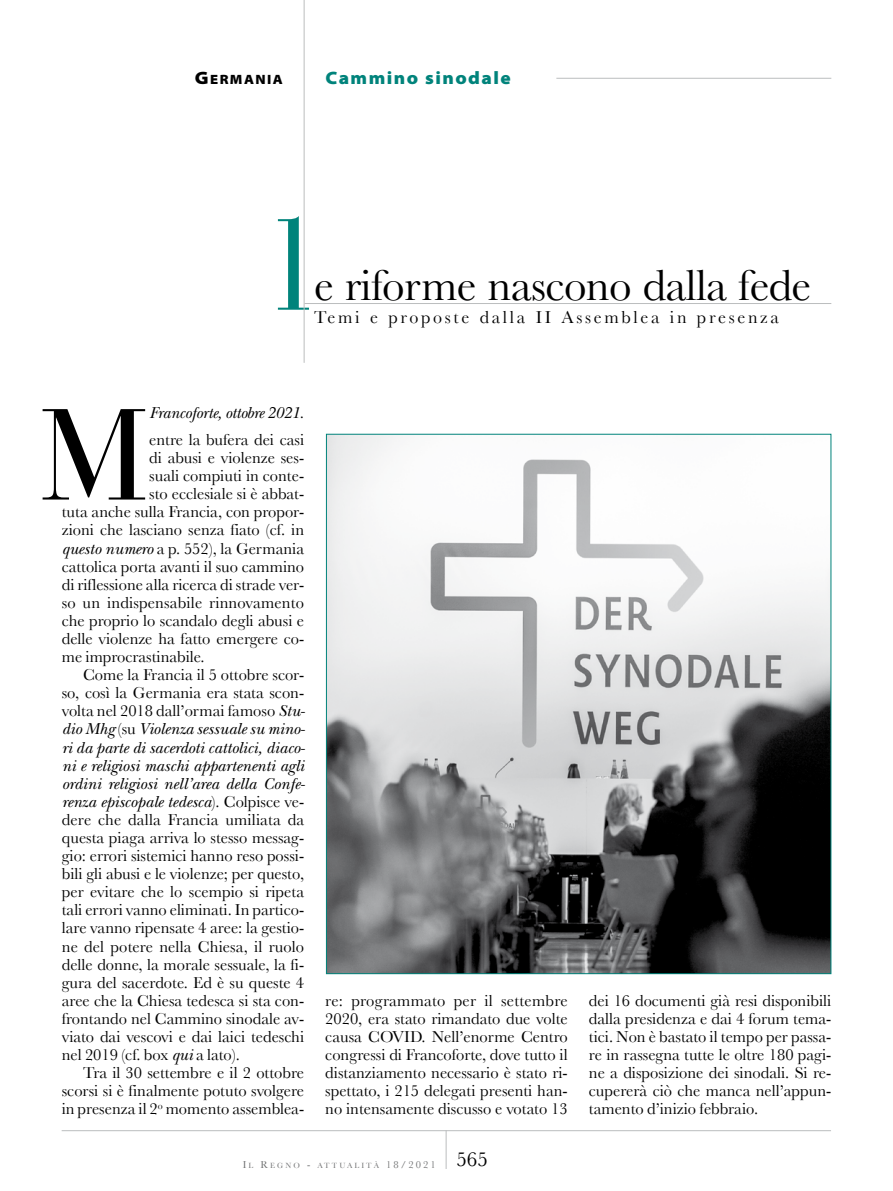
<style>
.page{position:relative;width:893px;height:1191px;background:#fff}
.page>*{position:absolute;margin:0;border:0;box-sizing:border-box;transform-origin:0 0}
.t1{font:128.4px "Bauer Bodoni Std";color:#000}
.t2{font:127.5px "Bauer Bodoni Std";color:#00837b}
.t3{font:45px "Baskerville";letter-spacing:-.015em;color:#000}
.t4{font:18px "Baskerville";letter-spacing:.15em;color:#000}
.t5{font:900 semi-expanded 18px "Myriad Pro";letter-spacing:.08em;color:#00837b}
.t6{font:16.5px/18.1px "Baskerville";color:#000;text-align:justify}
.t7{font:italic 16.5px/18.1px "New Baskerville Std";color:#000;text-align:justify}
.t8{font:900 semi-expanded 13.5px "Myriad Pro";letter-spacing:.105em;color:#000}
.t9{font:7.8px "Baskerville";letter-spacing:.265em;color:#707172}
.s1{font-size:18px}
.s2{font-family:"New Baskerville Std";font-style:italic}
.s3{font-family:"Baskerville";font-style:normal}
.s4{font-size:10.5px}
</style>
<div class="page">
<hr style="left:556px;top:78px;width:275px;height:1px;background:#bbbdbe">
<hr style="left:304px;top:0;width:1px;height:363px;background:#bbbdbe">
<hr style="left:304px;top:303px;width:527px;height:1px;background:#bbbdbe">
<hr style="left:62px;top:1130px;width:769px;height:1px;background:#bbbdbe">
<hr style="left:446px;top:1130px;width:1px;height:39px;background:#bbbdbe">
<img style="left:328px;top:436px;width:501px;height:536px">
<p class="t8" style="left:195px;top:72px;width:90px"><span class="s1">G</span>ERMANIA</p>
<p class="t5" style="left:326px;top:67px;width:187px">Cammino sinodale</p>
<h2 class="t2" style="left:276px;top:190px;width:37px">l</h2>
<h3 class="t3" style="left:314px;top:258px;width:499px">e riforme nascono dalla fede</h3>
<p class="t4" style="left:314px;top:307px;width:466px">Temi e proposte dalla II Assemblea in presenza</p>
<h1 class="t1" style="left:40px;top:379px;width:108px">M</h1>
<p class="t7" style="left:150px;top:404px;width:156px">Francoforte, ottobre 2021.</p>
<p class="t6" style="left:149px;top:430px;width:156px">entre la bufera dei casi</p>
<p class="t6" style="left:149px;top:448px;width:156px">di abusi e violenze ses-</p>
<p class="t6" style="left:149px;top:466px;width:156px">suali compiuti in conte-</p>
<p class="t6" style="left:149px;top:484px;width:156px">sto ecclesiale si è abbat-</p>
<p class="t6" style="left:62px;top:503px;width:244px">tuta anche sulla Francia, con propor-</p>
<p class="t6" style="left:62px;top:521px;width:244px">zioni che lasciano senza fiato (cf. in</p>
<p class="t6" style="left:62px;top:539px;width:244px"><span class="s2">questo numero</span> a p. 552), la Germania</p>
<p class="t6" style="left:62px;top:557px;width:244px">cattolica porta avanti il suo cammino</p>
<p class="t6" style="left:62px;top:575px;width:244px">di riflessione alla ricerca di strade ver-</p>
<p class="t6" style="left:62px;top:593px;width:244px">so un indispensabile rinnovamento</p>
<p class="t6" style="left:62px;top:611px;width:244px">che proprio lo scandalo degli abusi e</p>
<p class="t6" style="left:62px;top:629px;width:244px">delle violenze ha fatto emergere co-</p>
<p class="t6" style="left:62px;top:647px;width:144px">me improcrastinabile.</p>
<p class="t6" style="left:83px;top:665px;width:223px">Come la Francia il 5 ottobre scor-</p>
<p class="t6" style="left:62px;top:683px;width:244px">so, così la Germania era stata scon-</p>
<p class="t6" style="left:62px;top:702px;width:245px">volta nel 2018 dall’ormai famoso <span class="s2">Stu-</span></p>
<p class="t7" style="left:62px;top:720px;width:245px">dio Mhg <span class="s3">(su</span> Violenza sessuale su mino&shy;ri da parte di sacerdoti cattolici, diaco&shy;ni e religiosi maschi appartenenti agli ordini religiosi nell’area della Confe&shy;renza episcopale tedesca<span class="s3">). Colpisce ve-</span></p>
<p class="t6" style="left:62px;top:810px;width:244px">dere che dalla Francia umiliata da questa piaga arriva lo stesso messag&shy;gio: errori sistemici hanno reso possi&shy;bili gli abusi e le violenze; per questo, per evitare che lo scempio si ripeta tali errori vanno eliminati. In partico&shy;lare vanno ripensate 4 aree: la gestio&shy;ne del potere nella Chiesa, il ruolo delle donne, la morale sessuale, la fi&shy;gura del sacerdote. Ed è su queste 4 aree che la Chiesa tedesca si sta con&shy;frontando nel Cammino sinodale av&shy;viato dai vescovi e dai laici tedeschi nel 2019 (cf. box <span class="s2">qui</span> a lato).</p>
<p class="t6" style="left:62px;top:1063px;width:244px;text-indent:21px">Tra il 30 settembre e il 2 ottobre scorsi si è finalmente potuto svolgere in presenza il 2<sup>o</sup> momento assemblea-</p>
<p class="t6" style="left:325px;top:992px;width:244px">re: programmato per il settembre 2020, era stato rimandato due volte causa COVID. Nell’enorme Centro congressi di Francoforte, dove tutto il distanziamento necessario è stato ri&shy;spettato, i 215 delegati presenti han&shy;no intensamente discusso e votato 13</p>
<p class="t6" style="left:589px;top:992px;width:244px">dei 16 documenti già resi disponibili dalla presidenza e dai 4 forum tema&shy;tici. Non è bastato il tempo per passa&shy;re in rassegna tutte le oltre 180 pagi&shy;ne a disposizione dei sinodali. Si re&shy;cupererà ciò che manca nell’appun&shy;tamento d’inizio febbraio.</p>
<p class="t9" style="left:243px;top:1160px;width:247px"><span class="s4">I</span>L <span class="s4">R</span>EGNO <span class="s4">-</span> ATTUALITÀ <span class="s4">18/2021</span> <sup>565</sup></p>
</div>
